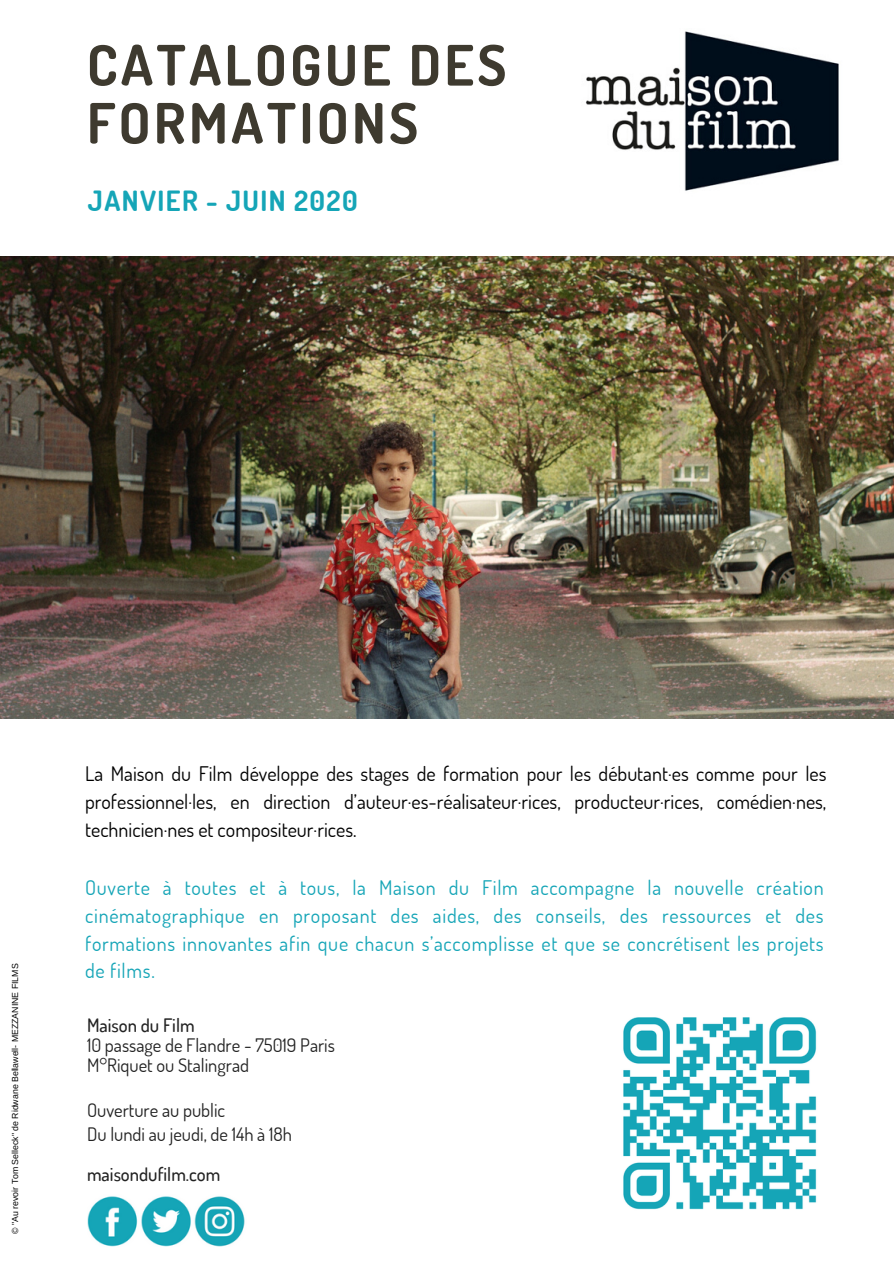
<style>
.page{position:relative;width:894px;height:1264px;background:#fff}
.page>*{position:absolute;margin:0;border:0;box-sizing:border-box;transform-origin:0 0}
.t1{font:700 55.65px/58.1px "Dosis";letter-spacing:.06em;color:#3e3a2f}
.t2{font:700 27.9px "Dosis";letter-spacing:.05em;color:#15a5b7}
.t3{font:20.1px/27.9px "Dosis";letter-spacing:.035em;color:#15a5b7;text-align:justify}
.t4{font:20.1px/27.9px "Dosis";color:#000;text-align:justify}
.t5{font:18.6px/20.1px "Dosis";color:#222}
.t6{font:500 18.6px "Dosis";color:#222}
.t7{font:8.7px "Arimo";color:#000}
</style>
<div class="page">
<img style="left:586px;top:31px;width:253px;height:160px">
<img style="left:623px;top:1017px;width:194px;height:193px">
<img style="left:0;top:256px;width:893px;height:462px">
<img style="left:87px;top:1196px;width:158px;height:51px">
<h1 class="t1" style="left:87px;top:35px;width:421px">CATALOGUE DES<br>FORMATIONS</h1>
<h2 class="t2" style="left:88px;top:182px;width:271px">JANVIER - JUIN 2020</h2>
<p class="t7" style="left:10px;top:1233px;width:272px;rotate:-90deg">© "Au revoir Tom Selleck" de Ridwane Bellawell- MEZZANINE FILMS</p>
<p class="t4" style="left:85px;top:759px;width:742px">La Maison du Film développe des stages de formation pour les débutant·es comme pour les professionnel·les, en direction d’auteur·es-réalisateur·rices, producteur·rices, comédien·nes, technicien·nes et compositeur·rices.</p>
<p class="t3" style="left:85px;top:872px;width:739px">Ouverte à toutes et à tous, la Maison du Film accompagne la nouvelle création cinématographique en proposant des aides, des conseils, des ressources et des formations innovantes afin que chacun s’accomplisse et que se concrétisent les projets de films.</p>
<p class="t6" style="left:87px;top:1012px;width:109px">Maison du Film</p>
<p class="t5" style="left:87px;top:1034px;width:249px">10 passage de Flandre - 75019 Paris<br>M°Riquet ou Stalingrad</p>
<p class="t5" style="left:87px;top:1097px;width:206px;line-height:23.7px">Ouverture au public<br>Du lundi au jeudi, de 14h à 18h</p>
<p class="t6" style="left:87px;top:1161px;width:135px">maisondufilm.com</p>
</div>
